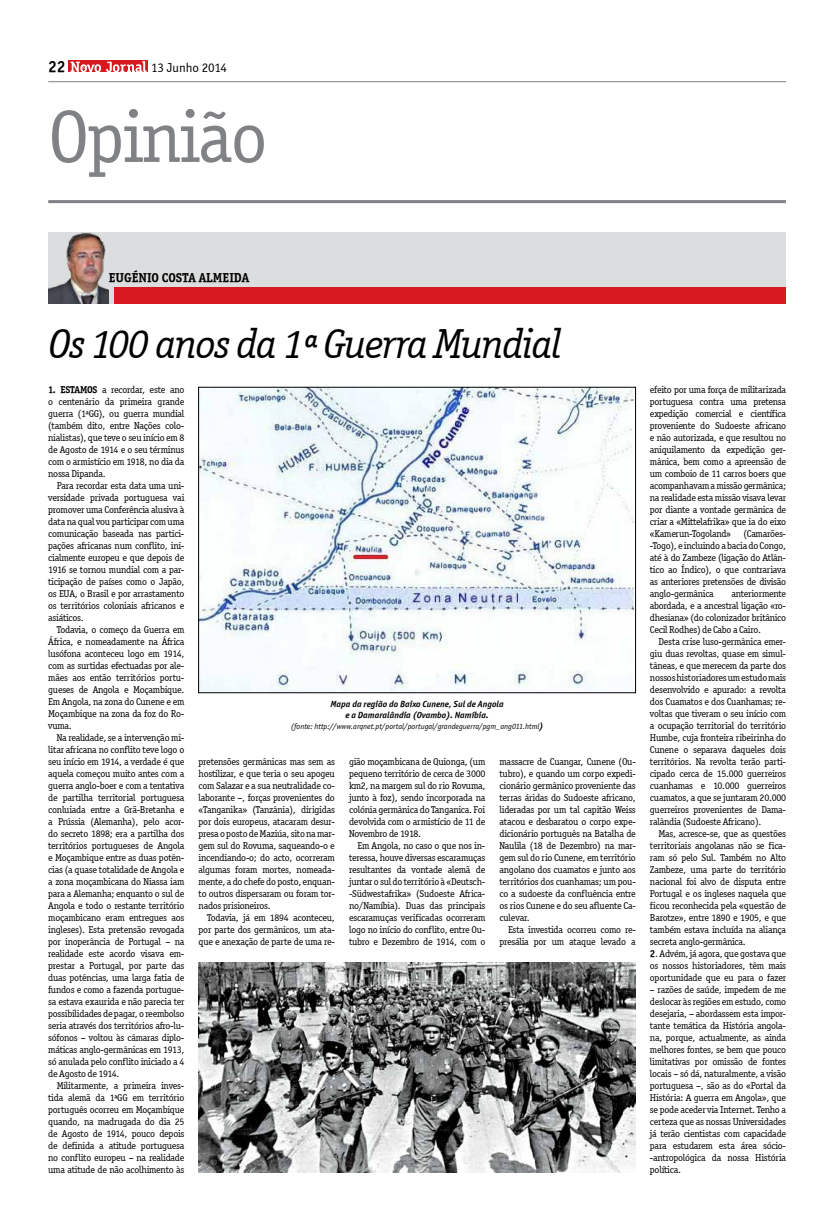
<style>
.page{position:relative;width:820px;height:1219px;background:#fff}
.page>*{position:absolute;margin:0;border:0;box-sizing:border-box;transform-origin:0 0}
.t1{font:74px "Officina Serif ITCTT Book";letter-spacing:-.025em;color:#808285}
.t2{font:42px "Officina Serif ITCTT Book Ita";letter-spacing:-.03em;color:#000}
.t3{font:16px "Officina Sans ITCTT Bold";color:#000}
.t4{font:13px "Officina Serif ITCTT Bold";color:#000}
.t5{font:13px "Officina Sans ITCTT Book";color:#000}
.t6{font:10px/12px "Officina Serif ITCTT Book";letter-spacing:-.025em;color:#000;text-align:justify}
.t7{font:italic 9px/10.8px "Officina Sans ITCTT Bold";color:#000;text-align:center}
.t8{font:italic 8px "Officina Sans ITCTT Book";color:#000}
.s1{font-family:"Officina Serif ITCTT Bold"}
.s2{font-family:"Officina Sans ITCTT Bold";font-size:9px}
</style>
<div class="page">
<hr style="left:48px;top:200px;width:737px;height:3px;background:#808285">
<hr style="left:48px;top:81px;width:737px;height:1px;background:#808285">
<svg style="left:69px;top:60px;width:79px;height:12px"></svg>
<svg style="left:71px;top:61px;width:75px;height:11px"></svg>
<div style="left:48px;top:232px;width:737px;height:71px;background:#dcddde"></div>
<div style="left:114px;top:287px;width:671px;height:17px;background:#d71920"></div>
<img style="left:48px;top:232px;width:60px;height:72px">
<img style="left:198px;top:963px;width:437px;height:210px">
<img style="left:200px;top:389px;width:433px;height:302px">
<h3 class="t3" style="left:48px;top:57px;width:19px">22</h3>
<h3 class="t5" style="left:151px;top:60px;width:77px">13 Junho 2014</h3>
<h1 class="t1" style="left:48px;top:94px;width:221px">Opinião</h1>
<h3 class="t4" style="left:109px;top:270px;width:142px">EUGÉNIO COSTA ALMEIDA</h3>
<h2 class="t2" style="left:48px;top:321px;width:514px">Os 100 anos da 1ª Guerra Mundial</h2>
<p class="t6" style="left:48px;top:383px;width:138px"><span class="s1">1. ESTAMOS</span> a recordar, este ano o centenário da primeira grande guerra (1ªGG), ou guerra mundial (também dito, entre Nações colo&shy;nialistas), que teve o seu início em 8 de Agosto de 1914 e o seu términus com o armistício em 1918, no dia da nossa Dipanda.</p>
<p class="t6" style="left:48px;top:479px;width:138px;text-indent:9px">Para recordar esta data uma uni&shy;versidade privada portuguesa vai promover uma Conferência alusiva à data na qual vou participar com uma comunicação baseada nas partici&shy;pações africanas num conflito, ini&shy;cialmente europeu e que depois de 1916 se tornou mundial com a par&shy;ticipação de países como o Japão, os EUA, o Brasil e por arrastamento os territórios coloniais africanos e asiáticos.</p>
<p class="t6" style="left:48px;top:623px;width:138px;text-indent:9px">Todavia, o começo da Guerra em África, e nomeadamente na África lusófona aconteceu logo em 1914, com as surtidas efectuadas por ale&shy;mães aos então territórios portu&shy;gueses de Angola e Moçambique.<br>Em Angola, na zona do Cunene e em Moçambique na zona da foz do Ro&shy;vuma.</p>
<p class="t6" style="left:48px;top:731px;width:138px;text-indent:9px">Na realidade, se a intervenção mi&shy;litar africana no conflito teve logo o seu início em 1914, a verdade é que aquela começou muito antes com a guerra anglo-boer e com a tentativa de partilha territorial portuguesa conluiada entre a Grã-Bretanha e a Prússia (Alemanha), pelo acor&shy;do secreto 1898; era a partilha dos territórios portugueses de Angola e Moçambique entre as duas potên&shy;cias (a quase totalidade de Angola e a zona moçambicana do Niassa iam para a Alemanha; enquanto o sul de Angola e todo o restante território moçambicano eram entregues aos ingleses). Esta pretensão revogada por inoperância de Portugal – na realidade este acordo visava em&shy;prestar a Portugal, por parte das duas potências, uma larga fatia de fundos e como a fazenda portugue&shy;sa estava exaurida e não parecia ter possibilidades de pagar, o reembolso seria através dos territórios afro-lu&shy;sófonos – voltou às câmaras diplo&shy;máticas anglo-germânicas em 1913, só anulada pelo conflito iniciado a 4 de Agosto de 1914.</p>
<p class="t6" style="left:48px;top:1079px;width:138px;text-indent:9px">Militarmente, a primeira inves&shy;tida alemã da 1ªGG em território português ocorreu em Moçambique quando, na madrugada do dia 25 de Agosto de 1914, pouco depois de definida a atitude portuguesa no conflito europeu – na realidade uma atitude de não acolhimento às</p>
<p class="t7" style="left:330px;top:699px;width:175px">Mapa da região do Baixo Cunene, Sul de Angola e a Damaralândia (Ovambo). Namíbia.</p>
<p class="t8" style="left:290px;top:722px;width:254px">(fonte: http://www.arqnet.pt/portal/portugal/grandeguerra/pgm_ang011.html<span class="s2">)</span></p>
<p class="t6" style="left:198px;top:755px;width:138px">pretensões germânicas mas sem as hostilizar, e que teria o seu apogeu com Salazar e a sua neutralidade co&shy;laborante –, forças provenientes do «Tanganika» (Tanzânia), dirigidas por dois europeus, atacaram desur&shy;presa o posto de Maziúa, sito na mar&shy;gem sul do Rovuma, saqueando-o e incendiando-o; do acto, ocorreram algumas foram mortes, nomeada&shy;mente, a do chefe do posto, enquan&shy;to outros dispersaram ou foram tor&shy;nados prisioneiros.</p>
<p class="t6" style="left:198px;top:911px;width:138px;text-indent:9px">Todavia, já em 1894 aconteceu, por parte dos germânicos, um ata&shy;que e anexação de parte de uma re-</p>
<p class="t6" style="left:349px;top:755px;width:138px">gião moçambicana de Quionga, (um pequeno território de cerca de 3000 km2, na margem sul do rio Rovuma, junto à foz), sendo incorporada na colónia germânica do Tanganica. Foi devolvida com o armistício de 11 de Novembro de 1918.</p>
<p class="t6" style="left:349px;top:839px;width:138px;text-indent:9px">Em Angola, no caso o que nos in&shy;teressa, houve diversas escaramuças resultantes da vontade alemã de juntar o sul do território à «Deutsch--Südwestafrika» (Sudoeste Africa&shy;no/Namíbia). Duas das principais escaramuças verificadas ocorreram logo no início do conflito, entre Ou&shy;tubro e Dezembro de 1914, com o</p>
<p class="t6" style="left:499px;top:755px;width:138px">massacre de Cuangar, Cunene (Ou&shy;tubro), e quando um corpo expedi&shy;cionário germânico proveniente das terras áridas do Sudoeste africano, lideradas por um tal capitão Weiss atacou e desbaratou o corpo expe&shy;dicionário português na Batalha de Naulila (18 de Dezembro) na mar&shy;gem sul do rio Cunene, em território angolano dos cuamatos e junto aos territórios dos cuanhamas; um pou&shy;co a sudoeste da confluência entre os rios Cunene e do seu afluente Ca&shy;culevar.</p>
<p class="t6" style="left:499px;top:923px;width:138px;text-align:right">Esta investida ocorreu como re&shy;presália por um ataque levado a</p>
<p class="t6" style="left:649px;top:383px;width:138px">efeito por uma força de militarizada portuguesa contra uma pretensa expedição comercial e científica proveniente do Sudoeste africano e não autorizada, e que resultou no aniquilamento da expedição ger&shy;mânica, bem como a apreensão de um comboio de 11 carros boers que acompanhavam a missão germânica; na realidade esta missão visava levar por diante a vontade germânica de criar a «Mittelafrika» que ia do eixo «Kamerun-Togoland» (Camarões--Togo), e incluindo a bacia do Congo, até à do Zambeze (ligação do Atlân&shy;tico ao Índico), o que contrariava as anteriores pretensões de divisão anglo-germânica</p>
<p class="t6" style="left:649px;top:587px;width:138px;text-indent:81px">anteriormente abordada, e a ancestral ligação «ro&shy;dhesiana» (do colonizador britânico Cecil Rodhes) de Cabo a Cairo.</p>
<p class="t6" style="left:649px;top:635px;width:138px;text-indent:9px">Desta crise luso-germânica emer&shy;giu duas revoltas, quase em simul&shy;tâneas, e que merecem da parte dos nossos historiadores um estudo mais desenvolvido e apurado: a revolta dos Cuamatos e dos Cuanhamas; re&shy;voltas que tiveram o seu início com a ocupação territorial do território Humbe, cuja fronteira ribeirinha do Cunene o separava daqueles dois territórios. Na revolta terão parti&shy;cipado cerca de 15.000 guerreiros cuanhamas e 10.000 guerreiros cuamatos, a que se juntaram 20.000 guerreiros provenientes de Dama&shy;ralândia (Sudoeste Africano).</p>
<p class="t6" style="left:649px;top:827px;width:138px;text-indent:9px">Mas, acresce-se, que as questões territoriais angolanas não se fica&shy;ram só pelo Sul. Também no Alto Zambeze, uma parte do território nacional foi alvo de disputa entre Portugal e os ingleses naquela que ficou reconhecida pela «questão de Barotze», entre 1890 e 1905, e que também estava incluída na aliança secreta anglo-germânica.</p>
<p class="t6" style="left:649px;top:947px;width:138px"><span class="s1">2</span>. Advém, já agora, que gostava que os nossos historiadores, têm mais oportunidade que eu para o fazer</p>
<p class="t6" style="left:649px;top:983px;width:138px">– razões de saúde, impedem de me deslocar às regiões em estudo, como desejaria, – abordassem esta impor&shy;tante temática da História angola&shy;na, porque, actualmente, as ainda melhores fontes, se bem que pouco limitativas por omissão de fontes locais – só dá, naturalmente, a visão portuguesa –, são as do «Portal da História: A guerra em Angola», que se pode aceder via Internet. Tenho a certeza que as nossas Universidades já terão cientistas com capacidade para estudarem esta área sócio--antropológica da nossa História política.</p>
</div>
